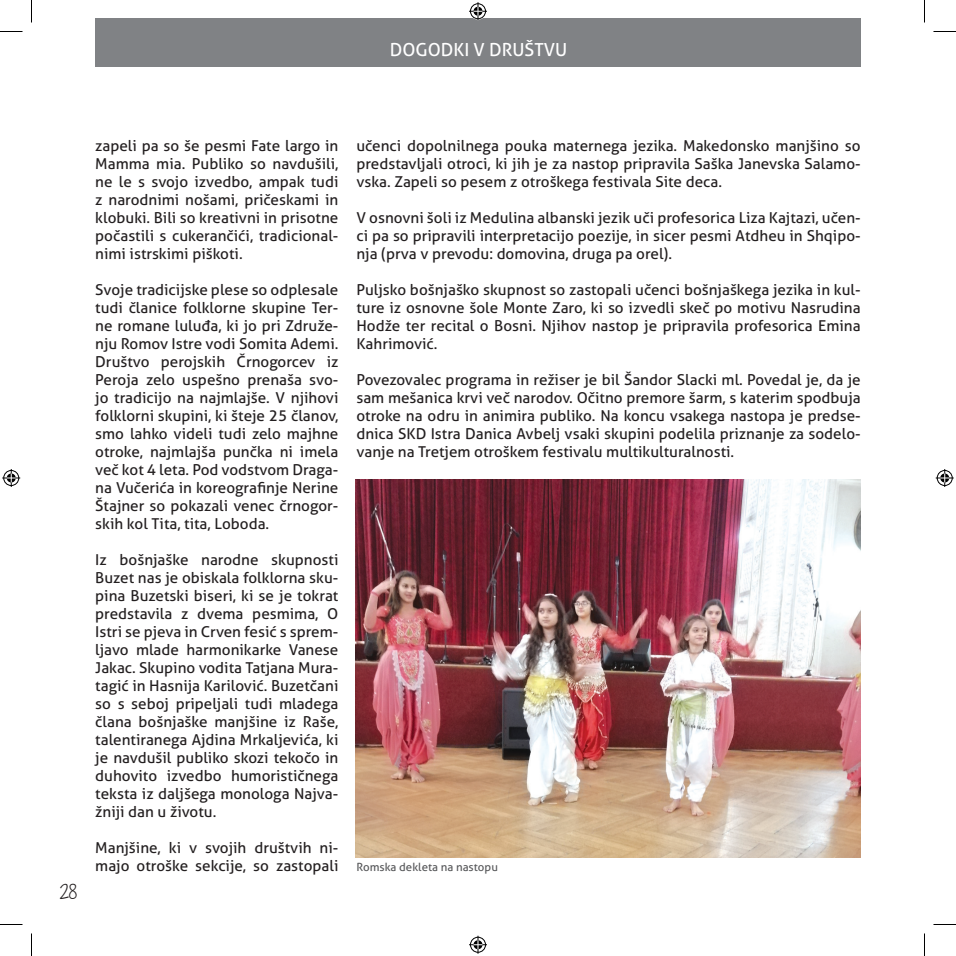
<style>
.page{position:relative;width:956px;height:956px;background:#fff}
.page>*{position:absolute;margin:0;border:0;box-sizing:border-box;transform-origin:0 0}
.t1{font:18px "Aller";color:#fff}
.t2{font:18px "KG When Oceans Rise";color:#231f20}
.t3{font:15px/18px "Aller";color:#231f20;text-align:justify}
.t4{font:11.25px "Aller";color:#57585a}
</style>
<div class="page">
<div style="left:95px;top:19px;width:766px;height:48px;background:#808285"></div>
<img style="left:356px;top:479px;width:505px;height:379px">
<svg style="left:0;top:31px;width:22px;height:1px"></svg>
<svg style="left:933px;top:31px;width:23px;height:1px"></svg>
<svg style="left:0;top:924px;width:22px;height:1px"></svg>
<svg style="left:933px;top:924px;width:23px;height:1px"></svg>
<svg style="left:31px;top:0;width:1px;height:23px"></svg>
<svg style="left:31px;top:933px;width:1px;height:23px"></svg>
<svg style="left:924px;top:0;width:1px;height:23px"></svg>
<svg style="left:924px;top:933px;width:1px;height:23px"></svg>
<svg style="left:469px;top:2px;width:18px;height:18px"></svg>
<svg style="left:469px;top:936px;width:18px;height:18px"></svg>
<svg style="left:2px;top:469px;width:18px;height:18px"></svg>
<svg style="left:936px;top:469px;width:18px;height:18px"></svg>
<p class="t1" style="left:390px;top:38px;width:179px">DOGODKI V DRUŠTVU</p>
<p class="t2" style="left:60px;top:881px;width:19px">28</p>
<p class="t3" style="left:95px;top:137px;width:245px">zapeli pa so še pesmi Fate largo in Mamma mia. Publiko so navdušili, ne le s svojo izvedbo, ampak tudi z narodnimi nošami, pričeskami in klobuki. Bili so kreativni in prisotne počastili s cukerančići, tradicional&shy;nimi istrskimi piškoti.</p>
<p class="t3" style="left:95px;top:281px;width:245px">Svoje tradicijske plese so odplesale tudi članice folklorne skupine Ter&shy;ne romane luluđa, ki jo pri Združe&shy;nju Romov Istre vodi Somita Ademi.<br>Društvo perojskih Črnogorcev iz Peroja zelo uspešno prenaša svo&shy;jo tradicijo na najmlajše. V njihovi folklorni skupini, ki šteje 25 članov, smo lahko videli tudi zelo majhne otroke, najmlajša punčka ni imela več kot 4 leta. Pod vodstvom Draga&shy;na Vučerića in koreografinje Nerine Štajner so pokazali venec črnogor&shy;skih kol Tita, tita, Loboda.</p>
<p class="t3" style="left:95px;top:551px;width:245px">Iz bošnjaške narodne skupnosti Buzet nas je obiskala folklorna sku&shy;pina Buzetski biseri, ki se je tokrat predstavila z dvema pesmima, O Istri se pjeva in Crven fesić s sprem&shy;ljavo mlade harmonikarke Vanese Jakac. Skupino vodita Tatjana Mura&shy;tagić in Hasnija Karilović. Buzetčani so s seboj pripeljali tudi mladega člana bošnjaške manjšine iz Raše, talentiranega Ajdina Mrkaljevića, ki je navdušil publiko skozi tekočo in duhovito izvedbo humorističnega teksta iz daljšega monologa Najva&shy;žniji dan u životu.</p>
<p class="t3" style="left:95px;top:839px;width:245px">Manjšine, ki v svojih društvih ni&shy;majo otroške sekcije, so zastopali</p>
<p class="t3" style="left:356px;top:137px;width:506px">učenci dopolnilnega pouka maternega jezika. Makedonsko manjšino so predstavljali otroci, ki jih je za nastop pripravila Saška Janevska Salamo&shy;vska. Zapeli so pesem z otroškega festivala Site deca.</p>
<p class="t3" style="left:356px;top:209px;width:506px">V osnovni šoli iz Medulina albanski jezik uči profesorica Liza Kajtazi, učen&shy;ci pa so pripravili interpretacijo poezije, in sicer pesmi Atdheu in Shqipo&shy;nja (prva v prevodu: domovina, druga pa orel).</p>
<p class="t3" style="left:356px;top:281px;width:506px">Puljsko bošnjaško skupnost so zastopali učenci bošnjaškega jezika in kul&shy;ture iz osnovne šole Monte Zaro, ki so izvedli skeč po motivu Nasrudina Hodže ter recital o Bosni. Njihov nastop je pripravila profesorica Emina Kahrimović.</p>
<p class="t3" style="left:356px;top:371px;width:506px">Povezovalec programa in režiser je bil Šandor Slacki ml. Povedal je, da je sam mešanica krvi več narodov. Očitno premore šarm, s katerim spodbuja otroke na odru in animira publiko. Na koncu vsakega nastopa je predse&shy;dnica SKD Istra Danica Avbelj vsaki skupini podelila priznanje za sodelo&shy;vanje na Tretjem otroškem festivalu multikulturalnosti.</p>
<p class="t4" style="left:356px;top:860px;width:143px">Romska dekleta na nastopu</p>
</div>
